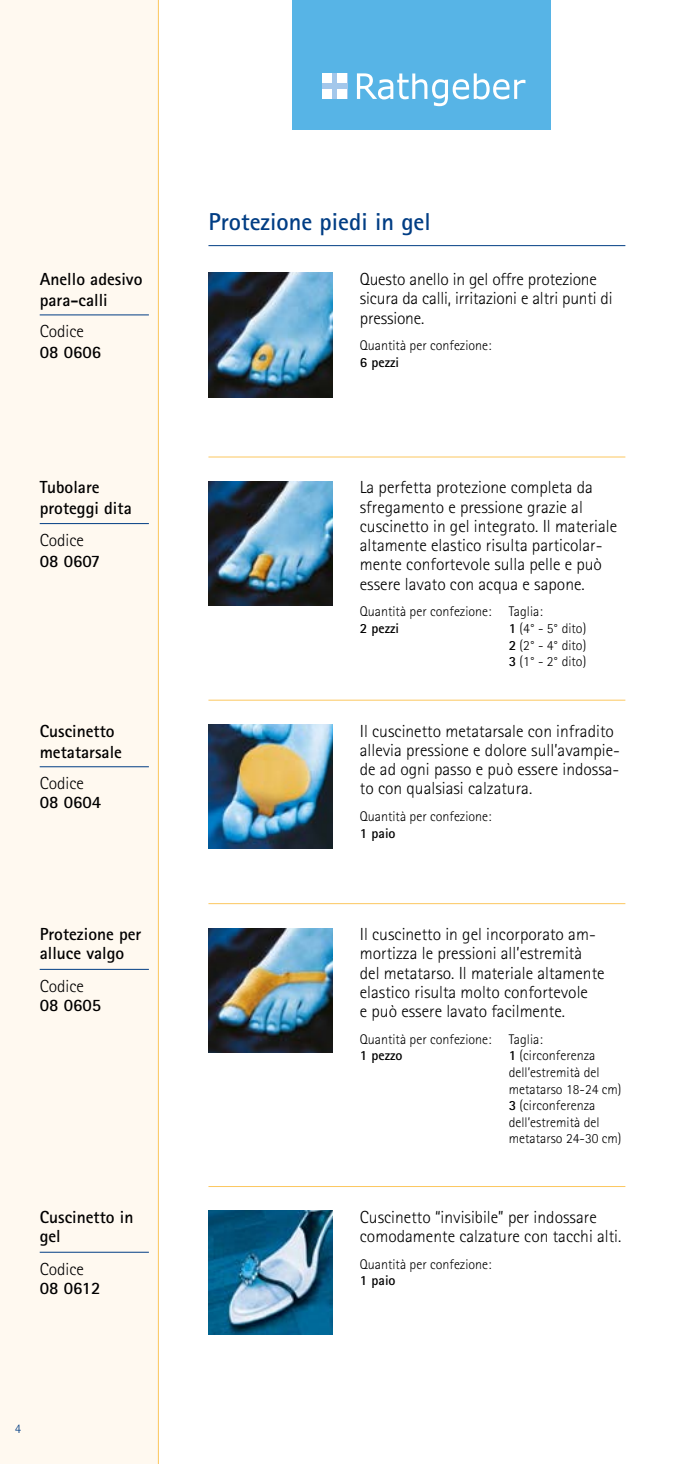
<style>
.page{position:relative;width:680px;height:1464px;background:#fff}
.page>*{position:absolute;margin:0;border:0;box-sizing:border-box;transform-origin:0 0}
.t1{font:700 24.5px "Rotis Sans Serif Std";color:#003d84}
.t2{font:300 17.5px/19.2px "Rotis Sans Serif Std";color:#000}
.t3{font:700 17.5px/21px "Rotis Sans Serif Std";color:#000}
.t4{font:300 14px/16.6px "Rotis Sans Serif Std";color:#000;text-align:justify}
.t5{font:700 14px "Rotis Sans Serif Std";color:#000}
.t6{font:300 13.12px "Rotis Sans Serif Std";color:#003d84}
.s1{font-weight:700}
</style>
<div class="page">
<div style="left:0;top:0;width:159px;height:1463px;background:#fff9f0"></div>
<div style="left:293px;top:0;width:258px;height:129px;background:#57b4e6"></div>
<div style="left:322px;top:73px;width:25px;height:26px;background:#a3c7eb"></div>
<svg style="left:357px;top:73px;width:168px;height:33px"></svg>
<div style="left:322px;top:89px;width:9px;height:10px;background:#fff"></div>
<div style="left:337px;top:89px;width:10px;height:10px;background:#fff"></div>
<div style="left:322px;top:73px;width:9px;height:10px;background:#fff"></div>
<div style="left:337px;top:73px;width:10px;height:10px;background:#fff"></div>
<hr style="left:208px;top:456px;width:417px;height:1px;background:#fcc75f">
<hr style="left:208px;top:699px;width:417px;height:1px;background:#fcc75f">
<hr style="left:208px;top:903px;width:417px;height:1px;background:#fcc75f">
<hr style="left:208px;top:1186px;width:417px;height:1px;background:#fcc75f">
<img style="left:208px;top:273px;width:124px;height:124px">
<img style="left:208px;top:481px;width:124px;height:124px">
<img style="left:208px;top:724px;width:124px;height:124px">
<img style="left:208px;top:928px;width:124px;height:124px">
<img style="left:208px;top:1210px;width:124px;height:124px">
<hr style="left:208px;top:245px;width:417px;height:1px;background:#003d84">
<hr style="left:40px;top:523px;width:109px;height:1px;background:#003d84">
<hr style="left:40px;top:314px;width:109px;height:1px;background:#003d84">
<hr style="left:40px;top:969px;width:109px;height:1px;background:#003d84">
<hr style="left:40px;top:766px;width:109px;height:1px;background:#003d84">
<hr style="left:40px;top:1251px;width:109px;height:1px;background:#003d84">
<p class="t3" style="left:40px;top:268px;width:104px">Anello adesivo para-calli</p>
<p class="t2" style="left:40px;top:321px;width:46px">Codice</p>
<p class="t3" style="left:40px;top:341px;width:63px">08 0606</p>
<p class="t3" style="left:40px;top:476px;width:94px">Tubolare proteggi dita</p>
<p class="t2" style="left:40px;top:530px;width:46px">Codice</p>
<p class="t3" style="left:40px;top:550px;width:62px">08 0607</p>
<p class="t3" style="left:40px;top:720px;width:84px">Cuscinetto metatarsale</p>
<p class="t2" style="left:40px;top:773px;width:46px">Codice</p>
<p class="t3" style="left:40px;top:791px;width:63px">08 0604</p>
<p class="t3" style="left:40px;top:924px;width:103px;line-height:19.2px">Protezione per alluce valgo</p>
<p class="t2" style="left:40px;top:976px;width:46px">Codice</p>
<p class="t3" style="left:40px;top:994px;width:63px">08 0605</p>
<p class="t3" style="left:40px;top:1207px;width:95px;line-height:19.2px">Cuscinetto in gel</p>
<p class="t2" style="left:40px;top:1259px;width:46px">Codice</p>
<p class="t3" style="left:40px;top:1277px;width:62px">08 0612</p>
<p class="t6" style="left:15px;top:1421px;width:8px">4</p>
<h1 class="t1" style="left:208px;top:206px;width:224px">Protezione piedi in gel</h1>
<p class="t2" style="left:360px;top:269px;width:254px">Questo anello in gel offre protezione sicura da calli, irritazioni e altri punti di pressione.</p>
<p class="t4" style="left:360px;top:337px;width:133px">Quantità per confezione:</p>
<p class="t5" style="left:360px;top:353px;width:41px">6 pezzi</p>
<p class="t2" style="left:360px;top:478px;width:259px">La perfetta protezione completa da sfregamento e pressione grazie al cuscinetto in gel integrato. Il materiale altamente elastico risulta particolar&shy;mente confortevole sulla pelle e può essere lavato con acqua e sapone.</p>
<p class="t4" style="left:360px;top:603px;width:184px">Quantità per confezione: Taglia:</p>
<p class="t5" style="left:360px;top:619px;width:41px">2 pezzi</p>
<p class="t4" style="left:508px;top:620px;width:79px"><span class="s1">1</span> (4° - 5° dito)<br><span class="s1">2</span> (2° - 4° dito)<br><span class="s1">3</span> (1° - 2° dito)</p>
<p class="t2" style="left:360px;top:721px;width:262px">Il cuscinetto metatarsale con infradito allevia pressione e dolore sull’avampie&shy;de ad ogni passo e può essere indossa&shy;to con qualsiasi calzatura.</p>
<p class="t4" style="left:360px;top:808px;width:133px">Quantità per confezione:</p>
<p class="t5" style="left:360px;top:824px;width:37px">1 paio</p>
<p class="t2" style="left:360px;top:924px;width:246px">Il cuscinetto in gel incorporato am&shy;mortizza le pressioni all’estremità del metatarso. Il materiale altamente elastico risulta molto confortevole<br>e può essere lavato facilmente.</p>
<p class="t4" style="left:360px;top:1030px;width:184px">Quantità per confezione: Taglia:</p>
<p class="t5" style="left:360px;top:1046px;width:44px">1 pezzo</p>
<p class="t4" style="left:508px;top:1047px;width:114px;text-align:left"><span class="s1">1</span> (circonferenza dell’estremità del metatarso 18-24 cm)<br><span class="s1">3</span> (circonferenza dell’estremità del metatarso 24-30 cm)</p>
<p class="t2" style="left:360px;top:1207px;width:263px">Cuscinetto “invisibile” per indossare comodamente calzature con tacchi alti.</p>
<p class="t4" style="left:360px;top:1255px;width:133px">Quantità per confezione:</p>
<p class="t5" style="left:360px;top:1271px;width:37px">1 paio</p>
</div>
